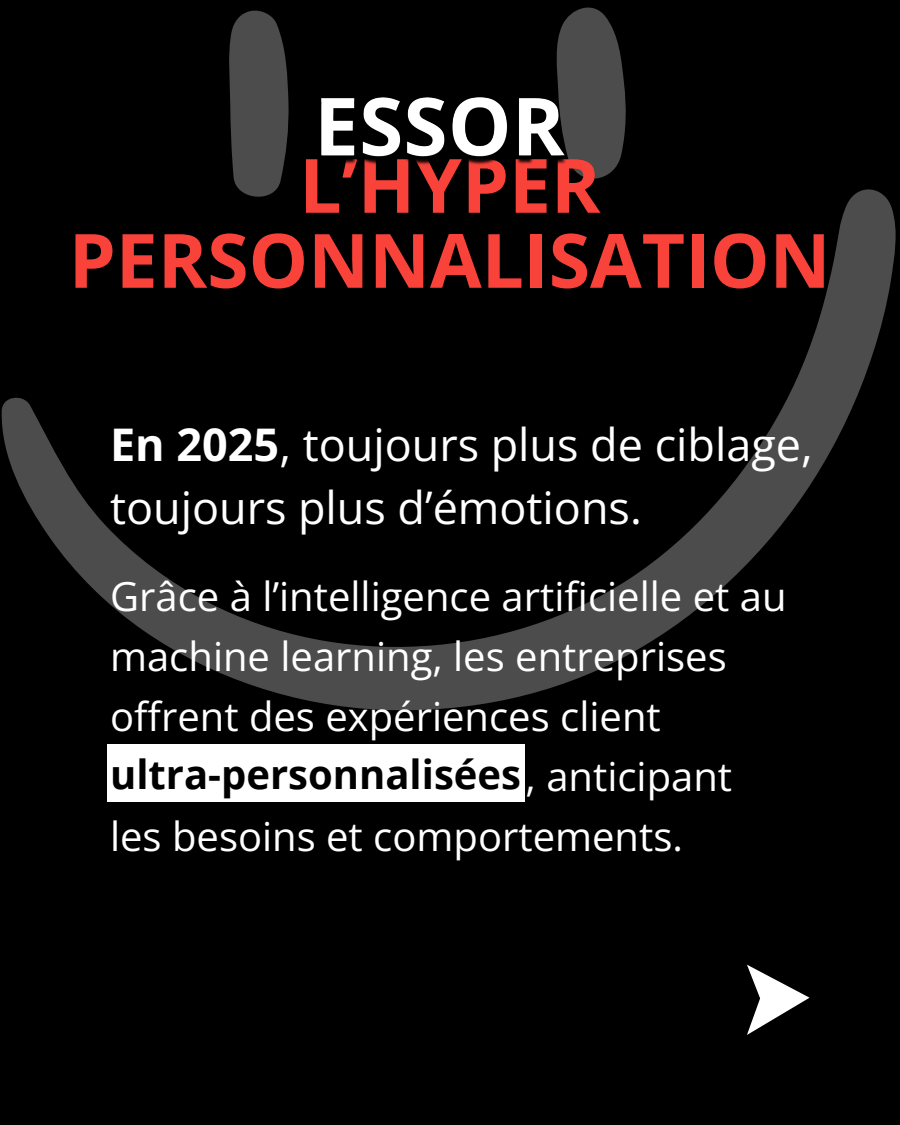
<style>
.page{position:relative;width:900px;height:1125px;background:#000}
.page>*{position:absolute;margin:0;border:0;box-sizing:border-box;transform-origin:0 0}
.t1{font:700 75px/75px "Open Sans";color:#f9423a;text-align:center}
.t2{font:45px/63px "Open Sans";color:#fff}
.t3{font:40px/60px "Open Sans";color:#fff}
.t4{font:700 40px "Open Sans";color:#000}
.s1{font-weight:700}
</style>
<div class="page">
<svg style="left:747px;top:965px;width:63px;height:70px"></svg>
<svg style="left:229px;top:10px;width:60px;height:173px;background:#424242"></svg>
<svg style="left:556px;top:7px;width:70px;height:172px"></svg>
<svg style="left:1px;top:183px;width:895px;height:528px"></svg>
<img style="left:321px;top:70px;width:265px;height:109px">
<div style="left:107px;top:744px;width:417px;height:58px;background:#fff"></div>
<h2 class="t1" style="left:69px;top:146px;width:763px">L’HYPER<br>PERSONNALISATION</h2>
<p class="t2" style="left:110px;top:412px;width:704px"><span class="s1">En 2025</span>, toujours plus de ciblage, toujours plus d’émotions.</p>
<p class="t3" style="left:110px;top:565px;width:678px">Grâce à l’intelligence artificielle et au machine learning, les entreprises offrent des expériences client</p>
<h1 class="t3" style="left:110px;top:745px;width:624px;text-indent:416px">, anticipant les besoins et comportements.</h1>
<p class="t4" style="left:110px;top:746px;width:412px">ultra-personnalisées</p>
</div>
